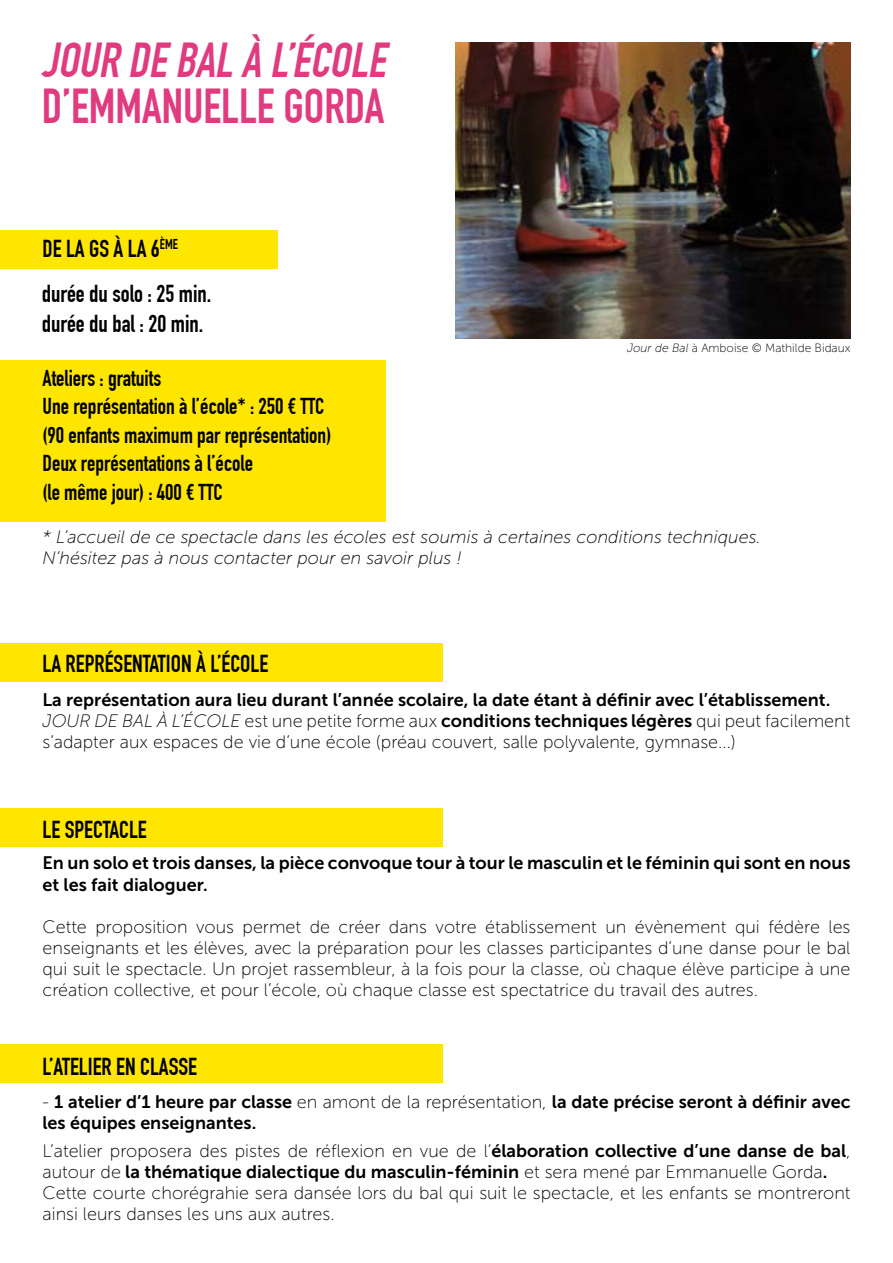
<style>
.page{position:relative;width:893px;height:1263px;background:#fff}
.page>*{position:absolute;margin:0;border:0;box-sizing:border-box;transform-origin:0 0}
.t1{font:italic 700 48px "DIN Condensed";color:#e03b7f}
.t2{font:700 48px "DIN Condensed";color:#e03b7f}
.t3{font:700 24px/30px "DIN Condensed";color:#000}
.t4{font:700 22.5px/28.5px "DIN Condensed";color:#000}
.t5{font:18px/21px "Museo Sans 100";color:#000}
.t6{font:18px/21px "Museo Sans 700";color:#000}
.t7{font:italic 18px/21px "Museo Sans 100";color:#000}
.t8{font:12px "Museo Sans 100";color:#000}
.s1{font-style:italic}
.s2{font-family:"Museo Sans 700"}
.s3{font-family:"Museo Sans 100"}
</style>
<div class="page">
<div style="left:0;top:230px;width:278px;height:39px;background:#ffe600"></div>
<div style="left:0;top:644px;width:442px;height:38px;background:#ffe600"></div>
<div style="left:0;top:808px;width:442px;height:38px;background:#ffe600"></div>
<div style="left:1px;top:1044px;width:442px;height:39px;background:#ffe600"></div>
<div style="left:0;top:360px;width:386px;height:162px;background:#ffe600"></div>
<img style="left:455px;top:43px;width:395px;height:296px">
<h1 class="t1" style="left:42px;top:32px;width:355px">JOUR DEBALÀ L’ÉCOLE</h1>
<h1 class="t2" style="left:42px;top:78px;width:344px">D’EMMANUELLE GORDA</h1>
<h2 class="t3" style="left:43px;top:234px;width:137px">DE LA GS À LA 6<sup>ÈME</sup></h2>
<h2 class="t3" style="left:42px;top:279px;width:171px">durée du solo : 25 min. durée du bal : 20 min.</h2>
<p class="t4" style="left:43px;top:364px;width:290px">Ateliers : gratuits<br>Une représentation à l’école* : 250 € TTC (90 enfants maximum par représentation)<br>Deux représentations à l’école<br>(le même jour) : 400 € TTC</p>
<p class="t8" style="left:627px;top:341px;width:225px"><span class="s1">Jour de Bal</span> à Amboise © Mathilde Bidaux</p>
<p class="t7" style="left:43px;top:526px;width:720px">* L’accueil de ce spectacle dans les écoles est soumis à certaines conditions techniques.<br>N’hésitez pas à nous contacter pour en savoir plus !</p>
<h2 class="t3" style="left:43px;top:648px;width:227px">LA REPRÉSENTATION À L’ÉCOLE</h2>
<p class="t6" style="left:43px;top:689px;width:789px">La représentation aura lieu durant l’année scolaire, la date étant à définir avec l’établissement.</p>
<p class="t5" style="left:43px;top:710px;width:809px"><span class="s1">JOUR DE BAL À L’ÉCOLE</span> est une petite forme aux <span class="s2">conditions techniques légères</span> qui peut facilement s’adapter aux espaces de vie d’une école (préau couvert, salle polyvalente, gymnase...)</p>
<h2 class="t3" style="left:43px;top:815px;width:106px">LE SPECTACLE</h2>
<p class="t6" style="left:43px;top:853px;width:809px">En un solo et trois danses, la pièce convoque tour à tour le masculin et le féminin qui sont en nous et les fait dialoguer.</p>
<p class="t5" style="left:43px;top:916px;width:809px;text-align:justify">Cette proposition vous permet de créer dans votre établissement un évènement qui fédère les enseignants et les élèves, avec la préparation pour les classes participantes d’une danse pour le bal qui suit le spectacle. Un projet rassembleur, à la fois pour la classe, où chaque élève participe à une création collective, et pour l’école, où chaque classe est spectatrice du travail des autres.</p>
<h2 class="t3" style="left:43px;top:1052px;width:156px">L’ATELIER EN CLASSE</h2>
<p class="t6" style="left:43px;top:1091px;width:809px"><span class="s3">-</span> 1 atelier d’1 heure par classe <span class="s3">en amont de la représentation,</span> la date précise seront à définir avec les équipes enseignantes.</p>
<p class="t5" style="left:43px;top:1141px;width:809px">L’atelier proposera des pistes de réflexion en vue de l’<span class="s2">élaboration collective d’une danse de bal</span>,</p>
<p class="t6" style="left:43px;top:1162px;width:786px"><span class="s3">autour de</span> la thématique dialectique du masculin-féminin <span class="s3">et sera mené par Emmanuelle Gorda</span>.</p>
<p class="t5" style="left:43px;top:1183px;width:809px">Cette courte chorégrahie sera dansée lors du bal qui suit le spectacle, et les enfants se montreront ainsi leurs danses les uns aux autres.</p>
</div>
